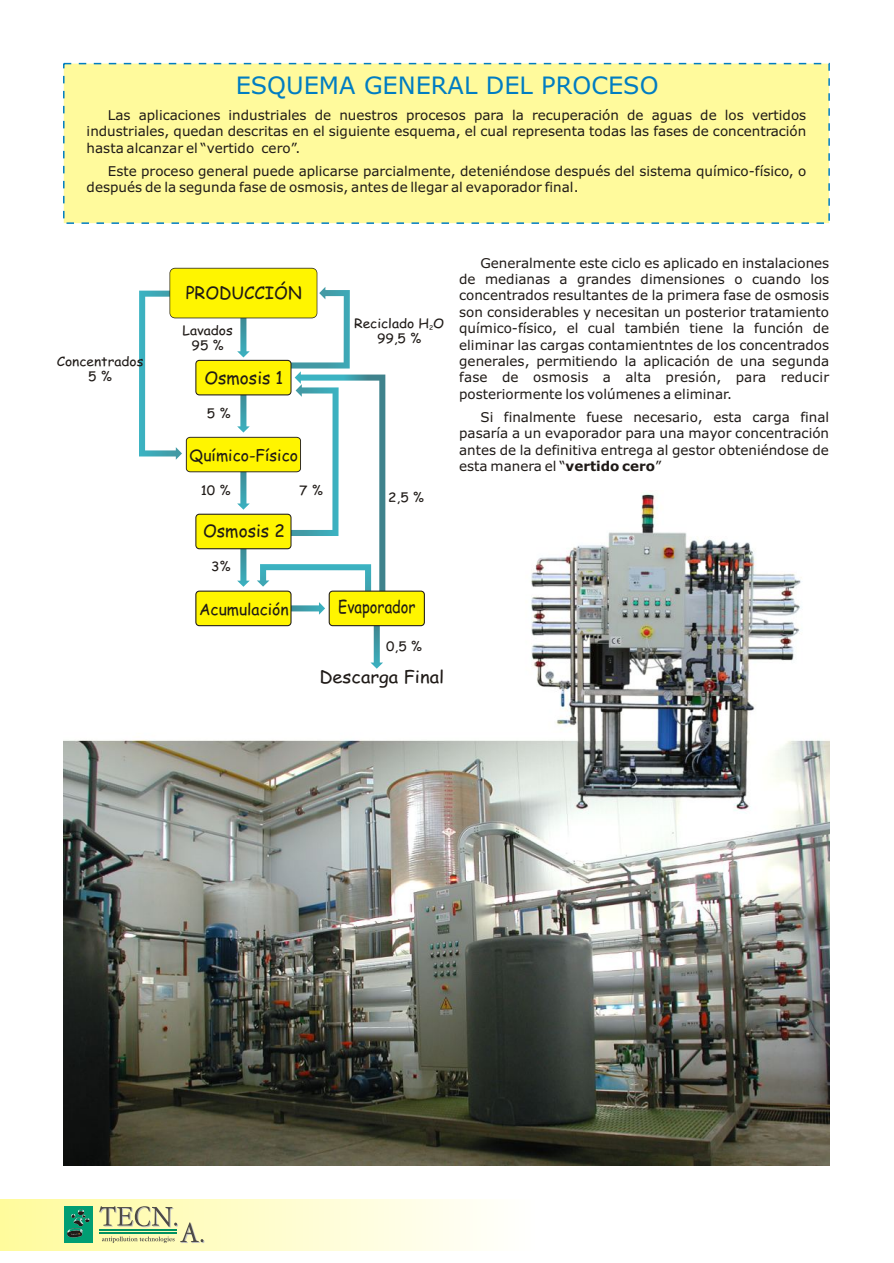
<style>
.page{position:relative;width:894px;height:1263px;background:#fff}
.page>*{position:absolute;margin:0;border:0;box-sizing:border-box;transform-origin:0 0}
.t1{font:24px "Verdana";color:#007dc2}
.t2{font:17.25px "Comic Sans MS";color:#1f1a17}
.t3{font:17.25px "Comic Sans MS";color:#1f1a17;scale:1.07 1}
.t4{font:17.25px "Comic Sans MS";color:#1f1a17;scale:.85 1}
.t5{font:15.75px "Comic Sans MS";color:#1f1a17}
.t6{font:13.5px/16.4px "Verdana";color:#1f1a17;text-align:justify}
.t7{font:12.9px/14.4px "Comic Sans MS";color:#1f1a17;text-align:center;scale:1.07 1}
.s1{font-weight:700}
</style>
<div class="page">
<div style="left:0;top:1199px;width:535px;height:51px;background:linear-gradient(to right,#fdfa9b,#fffffe)"></div>
<svg style="left:99px;top:1206px;width:105px;height:37px;background:#d9d9a5"></svg>
<hr style="left:99px;top:1229px;width:78px;height:1px;background:#009161">
<hr style="left:99px;top:1232px;width:78px;height:2px;background:#009161">
<svg style="left:64px;top:1206px;width:28px;height:37px"></svg>
<div style="left:63px;top:63px;width:767px;height:161px;background:#fffa9c;border:1px dashed #007dc2"></div>
<img style="left:64px;top:493px;width:765px;height:672px">
<svg style="left:139px;top:268px;width:286px;height:401px"></svg>
<h1 class="t1" style="left:236px;top:76px;width:424px">ESQUEMA GENERAL DEL PROCESO</h1>
<p class="t6" style="left:87px;top:108px;width:721px;text-indent:21px">Las aplicaciones industriales de nuestros procesos para la recuperación de aguas de los vertidos industriales, quedan descritas en el siguiente esquema, el cual representa todas las fases de concentración hasta alcanzar el “vertido cero”.</p>
<p class="t6" style="left:87px;top:164px;width:721px;text-indent:21px">Este proceso general puede aplicarse parcialmente, deteniéndose después del sistema químico-físico, o después de la segunda fase de osmosis, antes de llegar al evaporador final.</p>
<p class="t7" style="left:57px;top:356px;width:82px">Concentrados<br>5 %</p>
<p class="t2" style="left:186px;top:286px;width:118px">PRODUCCIÓN</p>
<p class="t7" style="left:183px;top:325px;width:49px">Lavados<br>95 %</p>
<p class="t2" style="left:205px;top:370px;width:80px">Osmosis 1</p>
<p class="t7" style="left:207px;top:408px;width:24px">5 %</p>
<p class="t5" style="left:190px;top:448px;width:110px">Químico-Físico</p>
<p class="t7" style="left:201px;top:484px;width:30px">10 %</p>
<p class="t2" style="left:203px;top:524px;width:83px">Osmosis 2</p>
<p class="t7" style="left:211px;top:561px;width:20px">3%</p>
<p class="t7" style="left:299px;top:484px;width:24px">7 %</p>
<p class="t5" style="left:199px;top:602px;width:91px">Acumulación</p>
<p class="t7" style="left:354px;top:317px;width:86px;line-height:15px">Reciclado H<sub>2</sub>O<br>99,5 %</p>
<p class="t7" style="left:388px;top:492px;width:35px">2,5 %</p>
<p class="t4" style="left:338px;top:599px;width:92px">Evaporador</p>
<p class="t7" style="left:386px;top:640px;width:35px">0,5 %</p>
<p class="t3" style="left:319px;top:670px;width:118px">Descarga Final</p>
<p class="t6" style="left:459px;top:256px;width:372px;text-indent:21px">Generalmente este ciclo es aplicado en instalaciones de medianas a grandes dimensiones o cuando los concentrados resultantes de la primera fase de osmosis son considerables y necesitan un posterior tratamiento químico-físico, el cual también tiene la función de eliminar las cargas contamientntes de los concentrados generales, permitiendo la aplicación de una segunda fase de osmosis a alta presión, para reducir posteriormente los volúmenes a eliminar.</p>
<p class="t6" style="left:459px;top:410px;width:372px;text-indent:21px">Si finalmente fuese necesario, esta carga final pasaría a un evaporador para una mayor concentración antes de la definitiva entrega al gestor obteniéndose de esta manera el “<span class="s1">vertido cero</span>”</p>
</div>
